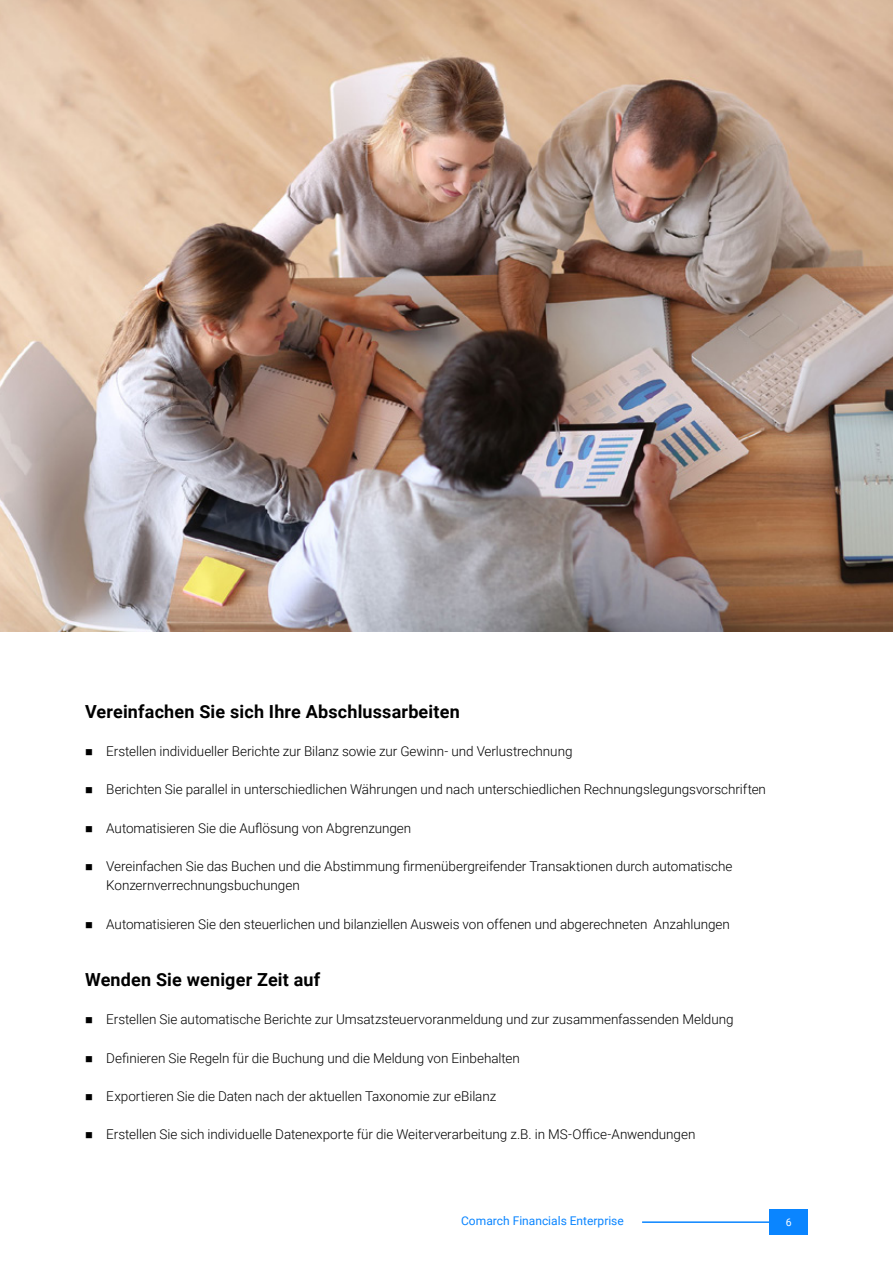
<style>
.page{position:relative;width:893px;height:1263px;background:#fff}
.page>*{position:absolute;margin:0;border:0;box-sizing:border-box;transform-origin:0 0}
.t1{font:700 18px "Roboto";letter-spacing:.01em;color:#000}
.t2{font:300 13.5px/19.2px "Roboto";letter-spacing:-.005em;color:#000}
.t3{font:12px "Roboto";color:#0a85ff}
.t4{font:10.5px "Roboto";color:#fff}
</style>
<div class="page">
<img style="left:0;top:0;width:893px;height:631px">
<div style="left:770px;top:1209px;width:38px;height:26px;background:#0a85ff"></div>
<hr style="left:642px;top:1221px;width:128px;height:2px;background:#0a85ff">
<h1 class="t1" style="left:85px;top:699px;width:376px">Vereinfachen Sie sich Ihre Abschlussarbeiten</h1>
<p class="t2" style="left:85px;top:741px;width:489px">■ Erstellen individueller Berichte zur Bilanz sowie zur Gewinn- und Verlustrechnung</p>
<p class="t2" style="left:85px;top:779px;width:682px">■ Berichten Sie parallel in unterschiedlichen Währungen und nach unterschiedlichen Rechnungslegungsvorschriften</p>
<p class="t2" style="left:85px;top:818px;width:328px">■ Automatisieren Sie die Auflösung von Abgrenzungen</p>
<p class="t2" style="left:106px;top:856px;width:628px;text-indent:-21px">■ Vereinfachen Sie das Buchen und die Abstimmung firmenübergreifender Transaktionen durch automatische<br>Konzernverrechnungsbuchungen</p>
<p class="t2" style="left:85px;top:914px;width:646px">■ Automatisieren Sie den steuerlichen und bilanziellen Ausweis von offenen und abgerechneten Anzahlungen</p>
<h1 class="t1" style="left:85px;top:967px;width:237px">Wenden Sie weniger Zeit auf</h1>
<p class="t2" style="left:85px;top:1009px;width:650px">■ Erstellen Sie automatische Berichte zur Umsatzsteuervoranmeldung und zur zusammenfassenden Meldung</p>
<p class="t2" style="left:85px;top:1048px;width:436px">■ Definieren Sie Regeln für die Buchung und die Meldung von Einbehalten</p>
<p class="t2" style="left:85px;top:1086px;width:413px">■ Exportieren Sie die Daten nach der aktuellen Taxonomie zur eBilanz</p>
<p class="t2" style="left:85px;top:1124px;width:612px">■ Erstellen Sie sich individuelle Datenexporte für die Weiterverarbeitung z.B. in MS-Office-Anwendungen</p>
<p class="t3" style="left:461px;top:1212px;width:164px">Comarch Financials Enterprise</p>
<p class="t4" style="left:786px;top:1215px;width:7px">6</p>
</div>
